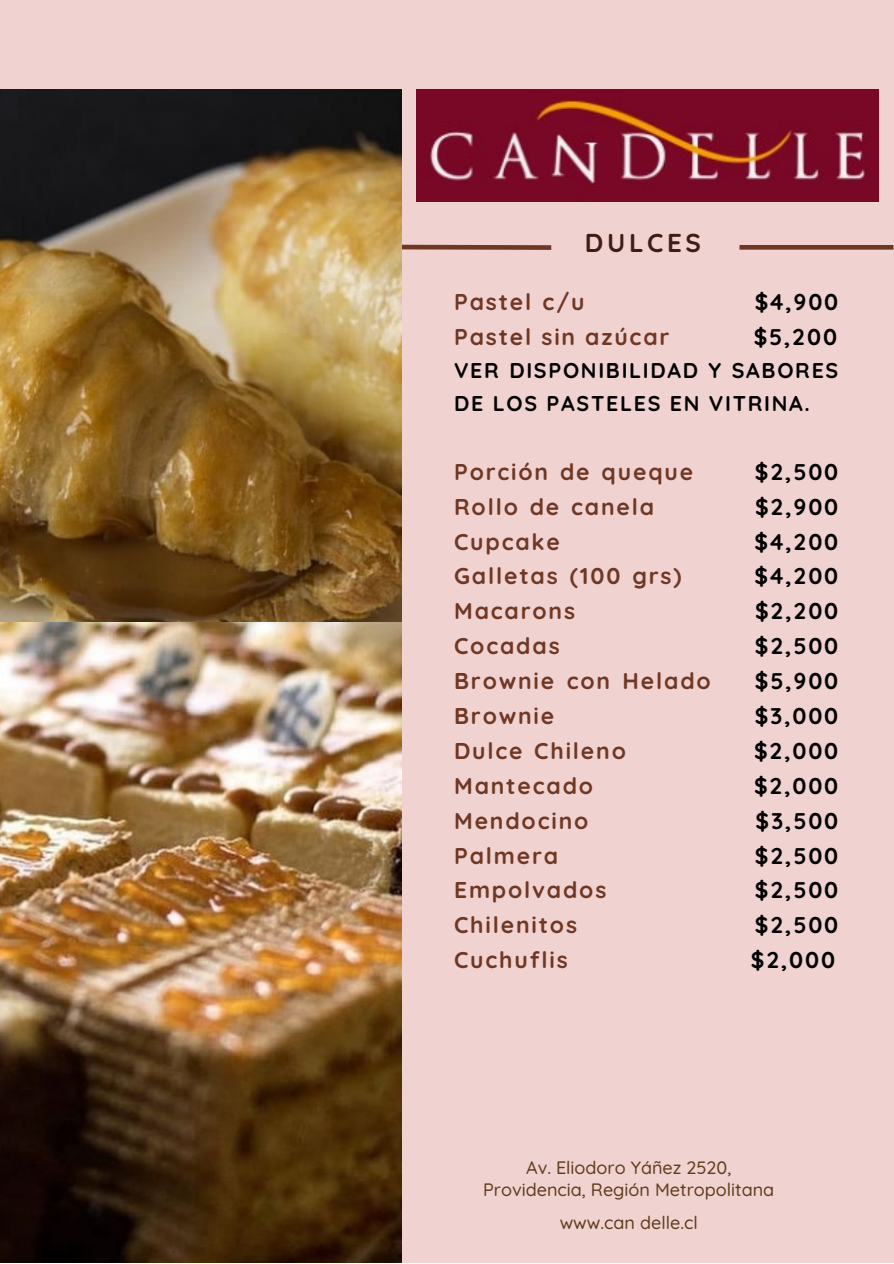
<style>
.page{position:relative;width:894px;height:1264px;background:#fff}
.page>*{position:absolute;margin:0;border:0;box-sizing:border-box;transform-origin:0 0}
.t1{font:700 25.8px "Quicksand";letter-spacing:.14em;color:#401c14}
.t2{font:700 22.8px "Quicksand";letter-spacing:.08em;color:#6f3825}
.t3{font:700 22.8px "Quicksand";letter-spacing:.08em;color:#000}
.t4{font:700 21.3px/32.7px "Quicksand";letter-spacing:.08em;color:#000}
.t5{font:500 18px/22.5px "Quicksand";color:#603c1b;text-align:center}
</style>
<div class="page">
<div style="left:0;top:0;width:893px;height:1262px;background:#f0d2d0"></div>
<svg style="left:402px;top:244px;width:150px;height:6px"></svg>
<div style="left:739px;top:245px;width:154px;height:5px;background:#6f3825"></div>
<img style="left:416px;top:89px;width:461px;height:113px">
<img style="left:0;top:89px;width:402px;height:533px">
<img style="left:0;top:622px;width:402px;height:640px">
<p class="t1" style="left:584px;top:226px;width:117px">DULCES</p>
<h2 class="t2" style="left:454px;top:287px;width:132px">Pastel c/u</h2>
<h2 class="t3" style="left:754px;top:287px;width:85px">$4,900</h2>
<h2 class="t2" style="left:454px;top:322px;width:217px">Pastel sin azúcar</h2>
<h2 class="t3" style="left:753px;top:322px;width:85px">$5,200</h2>
<h2 class="t4" style="left:454px;top:354px;width:385px">VER DISPONIBILIDAD Y SABORES<br>DE LOS PASTELES EN VITRINA.</h2>
<p class="t2" style="left:454px;top:457px;width:240px">Porción de queque</p>
<p class="t3" style="left:754px;top:457px;width:85px">$2,500</p>
<p class="t2" style="left:454px;top:492px;width:201px">Rollo de canela</p>
<p class="t3" style="left:754px;top:492px;width:85px">$2,900</p>
<p class="t2" style="left:454px;top:526px;width:107px">Cupcake</p>
<p class="t3" style="left:754px;top:526px;width:85px">$4,200</p>
<p class="t2" style="left:454px;top:561px;width:229px">Galletas (100 grs)</p>
<p class="t3" style="left:754px;top:561px;width:85px">$4,200</p>
<p class="t2" style="left:454px;top:596px;width:122px">Macarons</p>
<p class="t3" style="left:754px;top:596px;width:85px">$2,200</p>
<p class="t2" style="left:454px;top:631px;width:107px">Cocadas</p>
<p class="t3" style="left:754px;top:631px;width:85px">$2,500</p>
<p class="t2" style="left:454px;top:666px;width:258px">Brownie con Helado</p>
<p class="t3" style="left:754px;top:666px;width:85px">$5,900</p>
<p class="t2" style="left:454px;top:701px;width:102px">Brownie</p>
<p class="t3" style="left:754px;top:701px;width:85px">$3,000</p>
<p class="t2" style="left:454px;top:736px;width:173px">Dulce Chileno</p>
<p class="t3" style="left:753px;top:736px;width:86px">$2,000</p>
<p class="t2" style="left:454px;top:771px;width:141px">Mantecado</p>
<p class="t3" style="left:753px;top:771px;width:86px">$2,000</p>
<p class="t2" style="left:454px;top:805px;width:136px">Mendocino</p>
<p class="t3" style="left:755px;top:805px;width:84px">$3,500</p>
<p class="t2" style="left:454px;top:840px;width:106px">Palmera</p>
<p class="t3" style="left:754px;top:840px;width:85px">$2,500</p>
<p class="t2" style="left:454px;top:875px;width:154px">Empolvados</p>
<p class="t3" style="left:754px;top:875px;width:85px">$2,500</p>
<p class="t2" style="left:454px;top:910px;width:124px">Chilenitos</p>
<p class="t3" style="left:754px;top:910px;width:85px">$2,500</p>
<p class="t2" style="left:454px;top:945px;width:115px">Cuchuflis</p>
<p class="t3" style="left:750px;top:945px;width:86px">$2,000</p>
<h1 class="t5" style="left:483px;top:1155px;width:293px">Av. Eliodoro Yáñez 2520,<br>Providencia, Región Metropolitana</h1>
<h2 class="t5" style="left:559px;top:1210px;width:139px">www.can delle.cl</h2>
</div>
